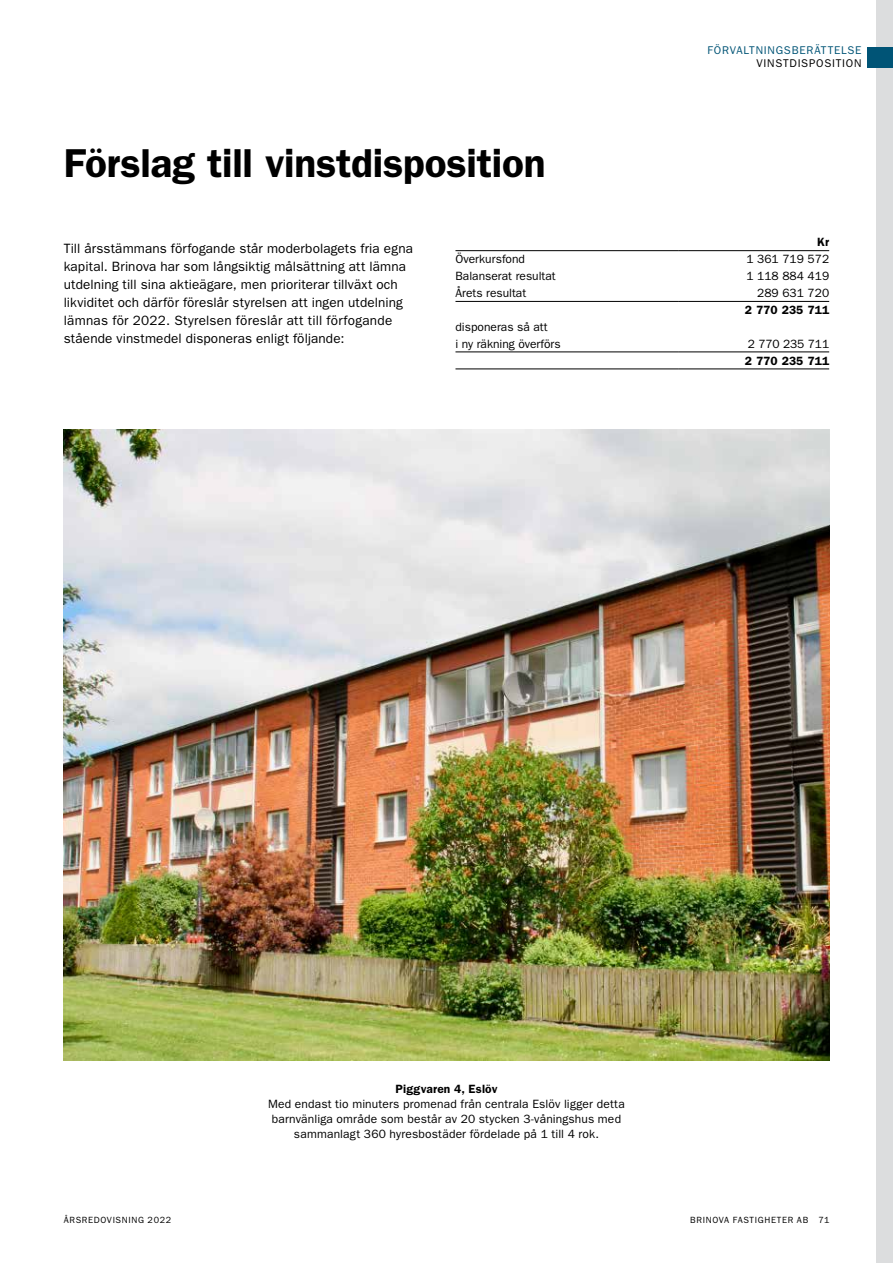
<style>
.page{position:relative;width:893px;height:1263px;background:#fff}
.page>*{position:absolute;margin:0;border:0;box-sizing:border-box;transform-origin:0 0}
.t1{font:600 40.5px "ITC Franklin Gothic Std";letter-spacing:-.005em;color:#000}
.t2{font:13.5px/18px "ITC Franklin Gothic Std";letter-spacing:.01em;color:#000}
.t3{font:12px/15px "ITC Franklin Gothic Std";letter-spacing:.01em;color:#000}
.t4{font:600 12px "ITC Franklin Gothic Std";letter-spacing:.01em;color:#000}
.t5{font:12px "ITC Franklin Gothic Std";letter-spacing:-.01em;color:#000}
.t6{font:11.25px "ITC Franklin Gothic Std";letter-spacing:.065em;color:#005476}
.t7{font:11.25px "ITC Franklin Gothic Std";letter-spacing:.065em;color:#000}
.t8{font:9px "ITC Franklin Gothic Std";letter-spacing:.075em;color:#000}
</style>
<div class="page">
<div style="left:876px;top:0;width:17px;height:1263px;background:#dcddde"></div>
<div style="left:867px;top:47px;width:26px;height:21px;background:#005476"></div>
<img style="left:64px;top:429px;width:765px;height:632px">
<hr style="left:455px;top:301px;width:223px;height:1px;background:#000">
<hr style="left:678px;top:301px;width:151px;height:1px;background:#000">
<hr style="left:455px;top:351px;width:223px;height:1px;background:#000">
<hr style="left:678px;top:351px;width:151px;height:1px;background:#000">
<hr style="left:455px;top:368px;width:223px;height:1px;background:#000">
<hr style="left:678px;top:368px;width:151px;height:1px;background:#000">
<hr style="left:455px;top:250px;width:223px;height:1px;background:#000">
<hr style="left:678px;top:250px;width:151px;height:1px;background:#000">
<p class="t6" style="left:707px;top:44px;width:155px">FÖRVALTNINGSBERÄTTELSE</p>
<h1 class="t1" style="left:64px;top:139px;width:483px">Förslag till vinstdisposition</h1>
<p class="t7" style="left:756px;top:56px;width:106px">VINSTDISPOSITION</p>
<p class="t2" style="left:64px;top:239px;width:351px">Till årsstämmans förfogande står moderbolagets fria egna kapital. Brinova har som långsiktig målsättning att lämna utdelning till sina aktieägare, men prioriterar tillväxt och likviditet och därför föreslår styrelsen att ingen utdelning lämnas för 2022. Styrelsen föreslår att till förfogande stående vinstmedel disponeras enligt följande:</p>
<p class="t4" style="left:817px;top:235px;width:13px">Kr</p>
<p class="t3" style="left:455px;top:252px;width:71px">Överkursfond</p>
<p class="t3" style="left:746px;top:252px;width:84px">1 361 719 572</p>
<p class="t3" style="left:455px;top:269px;width:102px">Balanserat resultat</p>
<p class="t3" style="left:746px;top:269px;width:84px">1 118 884 419</p>
<p class="t3" style="left:455px;top:286px;width:72px">Årets resultat</p>
<p class="t3" style="left:757px;top:286px;width:73px">289 631 720</p>
<p class="t4" style="left:745px;top:303px;width:86px">2 770 235 711</p>
<p class="t3" style="left:455px;top:318px;width:107px;line-height:16.8px">disponeras så att<br>i ny räkning överförs</p>
<p class="t5" style="left:748px;top:337px;width:83px">2 770 235 711</p>
<p class="t4" style="left:745px;top:353px;width:86px">2 770 235 711</p>
<p class="t8" style="left:64px;top:1215px;width:109px">ÅRSREDOVISNING 2022</p>
<p class="t4" style="left:396px;top:1081px;width:103px">Piggvaren 4, Eslöv</p>
<p class="t3" style="left:268px;top:1096px;width:358px;text-align:center">Med endast tio minuters promenad från centrala Eslöv ligger detta barnvänliga område som består av 20 stycken 3-våningshus med sammanlagt 360 hyresbostäder fördelade på 1 till 4 rok.</p>
<p class="t8" style="left:690px;top:1215px;width:141px">BRINOVA FASTIGHETER AB 71</p>
</div>
